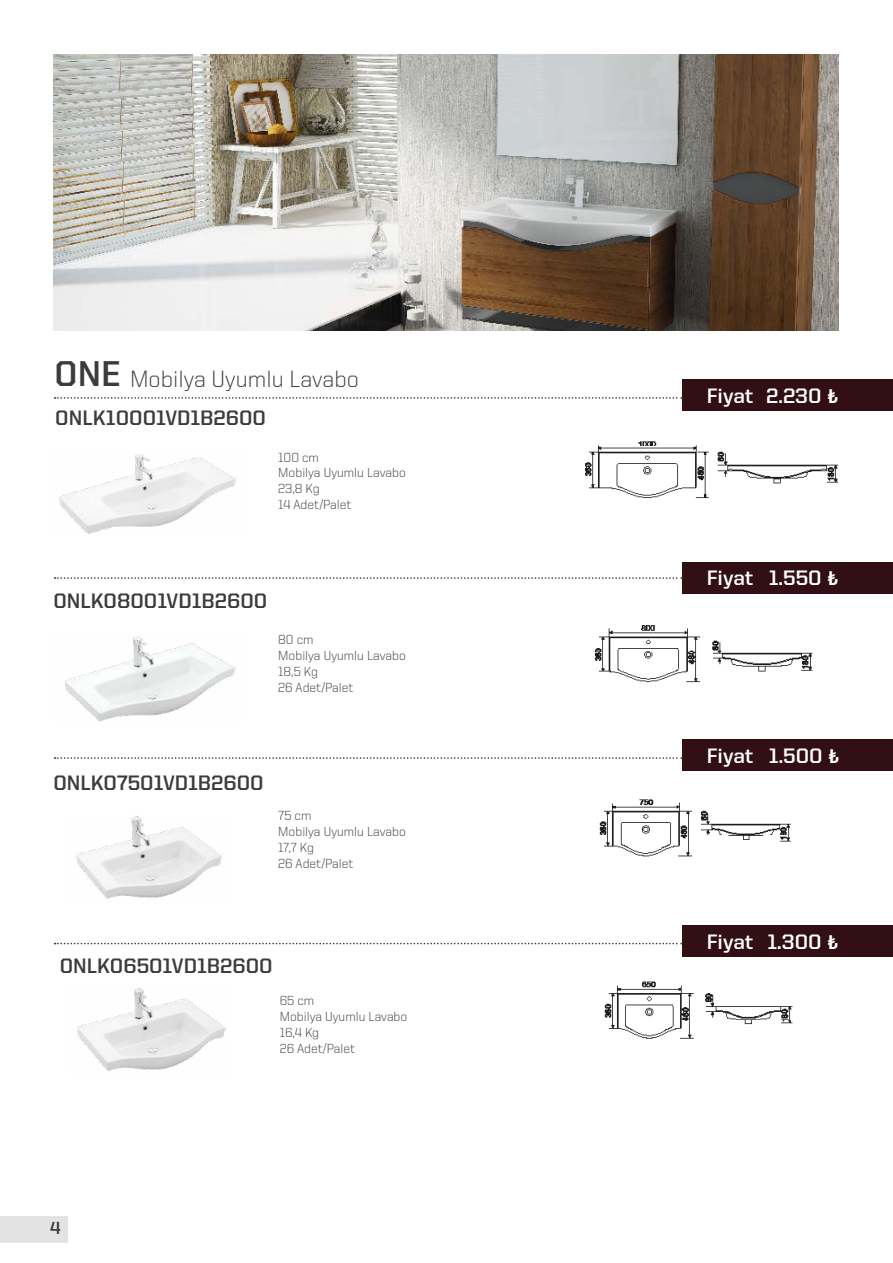
<style>
.page{position:relative;width:893px;height:1263px;background:#fff}
.page>*{position:absolute;margin:0;border:0;box-sizing:border-box;transform-origin:0 0}
.t1{font:700 36px "United Sans Reg";color:#3c3c3b}
.t2{font:300 23.7px "United Sans Reg";color:#3c3c3b}
.t3{font:700 21px "United Sans Reg";color:#3c3c3b}
.t4{font:700 21px "United Sans Reg";color:#fff}
.t5{font:700 17.7px "United Sans Reg";color:#3c3c3b}
.t6{font:300 13.2px/15.9px "United Sans Reg";color:#3c3c3b}
.s1{font-family:"Corbel"}
</style>
<div class="page">
<div style="left:683px;top:379px;width:210px;height:32px;background:#320e15"></div>
<div style="left:0;top:1216px;width:67px;height:27px;background:#e3e3e3"></div>
<div style="left:683px;top:562px;width:210px;height:31px;background:#320e15"></div>
<div style="left:683px;top:739px;width:210px;height:32px;background:#320e15"></div>
<div style="left:683px;top:925px;width:210px;height:32px;background:#320e15"></div>
<img style="left:54px;top:54px;width:784px;height:276px">
<svg style="left:55px;top:397px;width:627px;height:2px"></svg>
<svg style="left:55px;top:577px;width:627px;height:2px"></svg>
<svg style="left:55px;top:757px;width:627px;height:2px"></svg>
<svg style="left:55px;top:943px;width:627px;height:1px"></svg>
<img style="left:59px;top:454px;width:177px;height:80px">
<img style="left:76px;top:816px;width:147px;height:83px">
<img style="left:65px;top:636px;width:171px;height:86px">
<img style="left:77px;top:988px;width:149px;height:83px">
<img style="left:585px;top:441px;width:254px;height:57px">
<img style="left:594px;top:625px;width:219px;height:58px">
<img style="left:599px;top:799px;width:192px;height:58px">
<img style="left:604px;top:981px;width:189px;height:58px">
<h1 class="t1" style="left:55px;top:354px;width:68px">ONE</h1>
<h2 class="t2" style="left:130px;top:367px;width:230px">Mobilya Uyumlu Lavabo</h2>
<h3 class="t3" style="left:55px;top:406px;width:212px">ONLK10001VD1B2600</h3>
<p class="t6" style="left:278px;top:449px;width:42px">100 cm</p>
<p class="t6" style="left:278px;top:465px;width:129px">Mobilya Uyumlu Lavabo</p>
<p class="t6" style="left:278px;top:480px;width:75px">23,8 Kg<br>14 Adet/Palet</p>
<h3 class="t3" style="left:53px;top:590px;width:215px">ONLK08001VD1B2600</h3>
<p class="t6" style="left:278px;top:632px;width:37px">80 cm</p>
<p class="t6" style="left:278px;top:647px;width:129px">Mobilya Uyumlu Lavabo</p>
<p class="t6" style="left:278px;top:663px;width:77px">18,5 Kg<br>26 Adet/Palet</p>
<h3 class="t3" style="left:53px;top:772px;width:212px">ONLK07501VD1B2600</h3>
<p class="t6" style="left:278px;top:808px;width:35px">75 cm</p>
<p class="t6" style="left:278px;top:823px;width:129px">Mobilya Uyumlu Lavabo</p>
<p class="t6" style="left:278px;top:839px;width:77px">17,7 Kg<br>26 Adet/Palet</p>
<h3 class="t3" style="left:60px;top:955px;width:214px">ONLK06501VD1B2600</h3>
<p class="t6" style="left:280px;top:993px;width:36px">65 cm</p>
<p class="t6" style="left:280px;top:1008px;width:129px">Mobilya Uyumlu Lavabo</p>
<p class="t6" style="left:280px;top:1024px;width:77px">16,4 Kg<br>26 Adet/Palet</p>
<h3 class="t5" style="left:50px;top:1218px;width:12px">4</h3>
<h3 class="t4" style="left:707px;top:384px;width:49px">Fiyat</h3>
<h3 class="t4" style="left:766px;top:384px;width:74px">2.230 <span class="s1">₺</span></h3>
<h3 class="t4" style="left:707px;top:567px;width:49px">Fiyat</h3>
<h3 class="t4" style="left:769px;top:567px;width:71px">1.550 <span class="s1">₺</span></h3>
<h3 class="t4" style="left:707px;top:745px;width:49px">Fiyat</h3>
<h3 class="t4" style="left:769px;top:745px;width:72px">1.500 <span class="s1">₺</span></h3>
<h3 class="t4" style="left:707px;top:930px;width:49px">Fiyat</h3>
<h3 class="t4" style="left:767px;top:930px;width:73px">1.300 <span class="s1">₺</span></h3>
</div>
